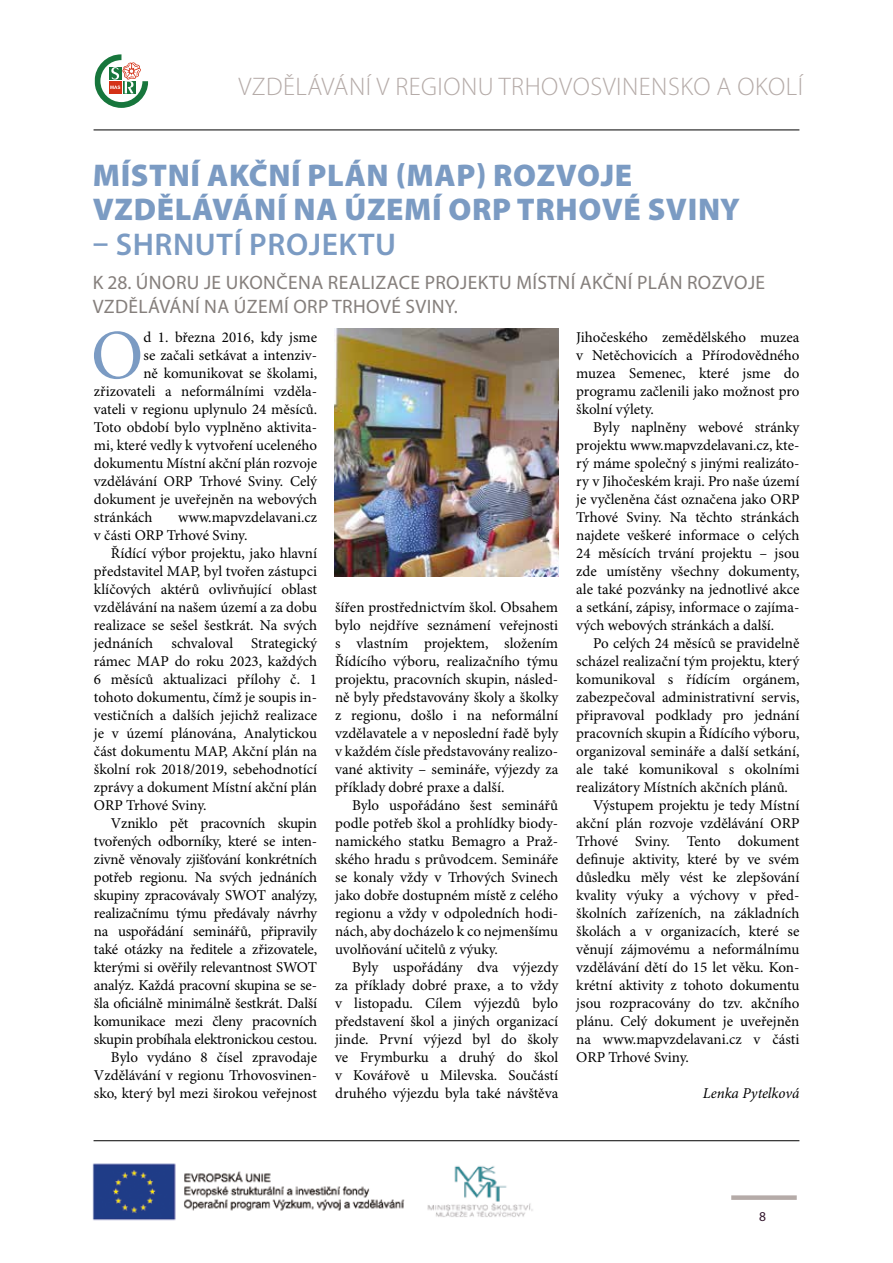
<style>
.page{position:relative;width:893px;height:1263px;background:#fff}
.page>*{position:absolute;margin:0;border:0;box-sizing:border-box;transform-origin:0 0}
.t1{font:70.35px "Minion Pro";color:#7b9bc3}
.t2{font:900 31.5px/34.5px "Myriad Pro";letter-spacing:.02em;color:#7b9bc3}
.t3{font:600 31.5px "Myriad Pro";letter-spacing:.02em;color:#7b9bc3}
.t4{font:300 25.5px "Myriad Pro";letter-spacing:.02em;color:#b5aba8}
.t5{font:19.5px/24px "Myriad Pro";letter-spacing:.02em;color:#857f7c}
.t6{font:15px/18px "Minion Pro";letter-spacing:-.005em;color:#000;text-align:justify}
.t7{font:italic 15px "Minion Pro";letter-spacing:-.005em;color:#000}
.t8{font:13.5px "Myriad Pro";color:#32152c}
</style>
<div class="page">
<div style="left:731px;top:1195px;width:66px;height:5px;background:#b5aba8"></div>
<hr style="left:94px;top:1140px;width:705px;height:1px;background:#000">
<hr style="left:94px;top:130px;width:705px;height:1px;background:#000">
<svg style="left:95px;top:54px;width:53px;height:54px"></svg>
<img style="left:92px;top:1163px;width:441px;height:58px">
<img style="left:335px;top:328px;width:223px;height:248px">
<h3 class="t4" style="left:238px;top:72px;width:566px">VZDĚLÁVÁNÍ V REGIONU TRHOVOSVINENSKO A OKOLÍ</h3>
<h2 class="t2" style="left:93px;top:158px;width:649px">MÍSTNÍ AKČNÍ PLÁN (MAP) ROZVOJE<br>VZDĚLÁVÁNÍ NA ÚZEMÍ ORP TRHOVÉ SVINY</h2>
<h2 class="t3" style="left:93px;top:227px;width:305px">– SHRNUTÍ PROJEKTU</h2>
<h3 class="t5" style="left:93px;top:271px;width:674px">K 28. ÚNORU JE UKONČENA REALIZACE PROJEKTU MÍSTNÍ AKČNÍ PLÁN ROZVOJE<br>VZDĚLÁVÁNÍ NA ÚZEMÍ ORP TRHOVÉ SVINY.</h3>
<h1 class="t1" style="left:91px;top:313px;width:54px">O</h1>
<p class="t6" style="left:143px;top:329px;width:175px">d 1. března 2016, kdy jsme</p>
<p class="t6" style="left:576px;top:329px;width:225px">Jihočeského zemědělského muzea v Netěchovicích a Přírodovědného muzea Semenec, které jsme do programu začlenili jako možnost pro školní výlety.</p>
<p class="t6" style="left:576px;top:419px;width:225px;text-indent:17px">Byly naplněny webové stránky projektu www.mapvzdelavani.cz, kte&shy;rý máme společný s jinými realizáto&shy;ry v Jihočeském kraji. Pro naše území je vyčleněna část označena jako ORP Trhové Sviny. Na těchto stránkách najdete veškeré informace o celých 24 měsících trvání projektu – jsou zde umístěny všechny dokumenty, ale také pozvánky na jednotlivé akce a setkání, zápisy, informace o zajíma&shy;vých webových stránkách a další.</p>
<p class="t6" style="left:593px;top:635px;width:208px">Po celých 24 měsíců se pravidelně</p>
<p class="t6" style="left:576px;top:653px;width:225px">scházel realizační tým projektu, který</p>
<p class="t6" style="left:576px;top:671px;width:225px">komunikoval s řídícím orgánem,</p>
<p class="t6" style="left:576px;top:689px;width:225px">zabezpečoval administrativní servis,</p>
<p class="t6" style="left:576px;top:707px;width:225px">připravoval podklady pro jednání</p>
<p class="t6" style="left:576px;top:725px;width:225px">pracovních skupin a Řídícího výboru,</p>
<p class="t6" style="left:576px;top:743px;width:225px">organizoval semináře a další setkání,</p>
<p class="t6" style="left:576px;top:761px;width:225px">ale také komunikoval s okolními</p>
<p class="t6" style="left:576px;top:779px;width:213px">realizátory Místních akčních plánů.</p>
<p class="t6" style="left:593px;top:797px;width:208px">Výstupem projektu je tedy Místní</p>
<p class="t6" style="left:576px;top:815px;width:225px">akční plán rozvoje vzdělávání ORP</p>
<p class="t6" style="left:576px;top:833px;width:225px">Trhové Sviny. Tento dokument</p>
<p class="t6" style="left:576px;top:851px;width:225px">definuje aktivity, které by ve svém</p>
<p class="t6" style="left:576px;top:869px;width:225px">důsledku měly vést ke zlepšování</p>
<p class="t6" style="left:576px;top:887px;width:225px">kvality výuky a výchovy v před-</p>
<p class="t6" style="left:576px;top:905px;width:225px">školních zařízeních, na základních</p>
<p class="t6" style="left:576px;top:923px;width:225px">školách a v organizacích, které se</p>
<p class="t6" style="left:576px;top:941px;width:225px">věnují zájmovému a neformálnímu</p>
<p class="t6" style="left:576px;top:959px;width:225px">vzdělávání dětí do 15 let věku. Kon-</p>
<p class="t6" style="left:576px;top:977px;width:225px">krétní aktivity z tohoto dokumentu</p>
<p class="t6" style="left:576px;top:995px;width:225px">jsou rozpracovány do tzv. akčního</p>
<p class="t6" style="left:576px;top:1013px;width:225px">plánu. Celý dokument je uveřejněn</p>
<p class="t6" style="left:576px;top:1031px;width:225px">na www.mapvzdelavani.cz v části</p>
<p class="t6" style="left:576px;top:1049px;width:114px">ORP Trhové Sviny.</p>
<p class="t7" style="left:703px;top:1084px;width:98px">Lenka Pytelková</p>
<p class="t6" style="left:143px;top:347px;width:175px">se začali setkávat a intenziv-</p>
<p class="t6" style="left:143px;top:365px;width:175px">ně komunikovat se školami,</p>
<p class="t6" style="left:94px;top:383px;width:225px">zřizovateli a neformálními vzděla-</p>
<p class="t6" style="left:94px;top:401px;width:225px">vateli v regionu uplynulo 24 měsíců.</p>
<p class="t6" style="left:94px;top:419px;width:225px">Toto období bylo vyplněno aktivita-</p>
<p class="t6" style="left:94px;top:437px;width:225px">mi, které vedly k vytvoření uceleného</p>
<p class="t6" style="left:94px;top:455px;width:225px">dokumentu Místní akční plán rozvoje</p>
<p class="t6" style="left:94px;top:473px;width:225px">vzdělávání ORP Trhové Sviny. Celý</p>
<p class="t6" style="left:94px;top:491px;width:225px">dokument je uveřejněn na webových</p>
<p class="t6" style="left:94px;top:509px;width:60px">stránkách</p>
<p class="t6" style="left:94px;top:509px;width:225px;text-indent:84px">www.mapvzdelavani.cz v části ORP Trhové Sviny.</p>
<p class="t6" style="left:94px;top:545px;width:225px;text-indent:17px">Řídící výbor projektu, jako hlavní představitel MAP, byl tvořen zástupci klíčových aktérů ovlivňující oblast vzdělávání na našem území a za dobu realizace se sešel šestkrát. Na svých jednáních schvaloval Strategický rámec MAP do roku 2023, každých 6 měsíců aktualizaci přílohy č. 1 tohoto dokumentu, čímž je soupis in&shy;vestičních a dalších jejichž realizace je v území plánována, Analytickou část dokumentu MAP, Akční plán na školní rok 2018/2019, sebehodnotící zprávy a dokument Místní akční plán ORP Trhové Sviny.</p>
<p class="t6" style="left:94px;top:815px;width:225px;text-align:right">Vzniklo pět pracovních skupin tvořených odborníky, které se inten&shy;zivně věnovaly zjišťování konkrétních potřeb regionu. Na svých jednáních skupiny zpracovávaly SWOT analýzy, realizačnímu týmu předávaly návrhy na uspořádání seminářů, připravily také otázky na ředitele a zřizovatele, kterými si ověřily relevantnost SWOT analýz. Každá pracovní skupina se se&shy;šla oficiálně minimálně šestkrát. Další komunikace mezi členy pracovních skupin probíhala elektronickou cestou.<br>Bylo vydáno 8 čísel zpravodaje Vzdělávání v regionu Trhovosvinen&shy;sko, který byl mezi širokou veřejnost</p>
<p class="t6" style="left:335px;top:599px;width:225px">šířen prostřednictvím škol. Obsahem bylo nejdříve seznámení veřejnosti s vlastním projektem, složením Řídícího výboru, realizačního týmu projektu, pracovních skupin, násled&shy;ně byly představovány školy a školky z regionu, došlo i na neformální vzdělavatele a v neposlední řadě byly v každém čísle představovány realizo&shy;vané aktivity – semináře, výjezdy za příklady dobré praxe a další.</p>
<p class="t6" style="left:335px;top:797px;width:225px;text-indent:17px">Bylo uspořádáno šest seminářů podle potřeb škol a prohlídky biody&shy;namického statku Bemagro a Praž&shy;ského hradu s průvodcem. Semináře se konaly vždy v Trhových Svinech jako dobře dostupném místě z celého regionu a vždy v odpoledních hodi&shy;nách, aby docházelo k co nejmenšímu uvolňování učitelů z výuky.</p>
<p class="t6" style="left:335px;top:959px;width:225px;text-indent:17px">Byly uspořádány dva výjezdy za příklady dobré praxe, a to vždy v listopadu. Cílem výjezdů bylo představení škol a jiných organizací jinde. První výjezd byl do školy ve Frymburku a druhý do škol v Kovářově u Milevska. Součástí druhého výjezdu byla také návštěva</p>
<p class="t8" style="left:759px;top:1209px;width:8px">8</p>
</div>
